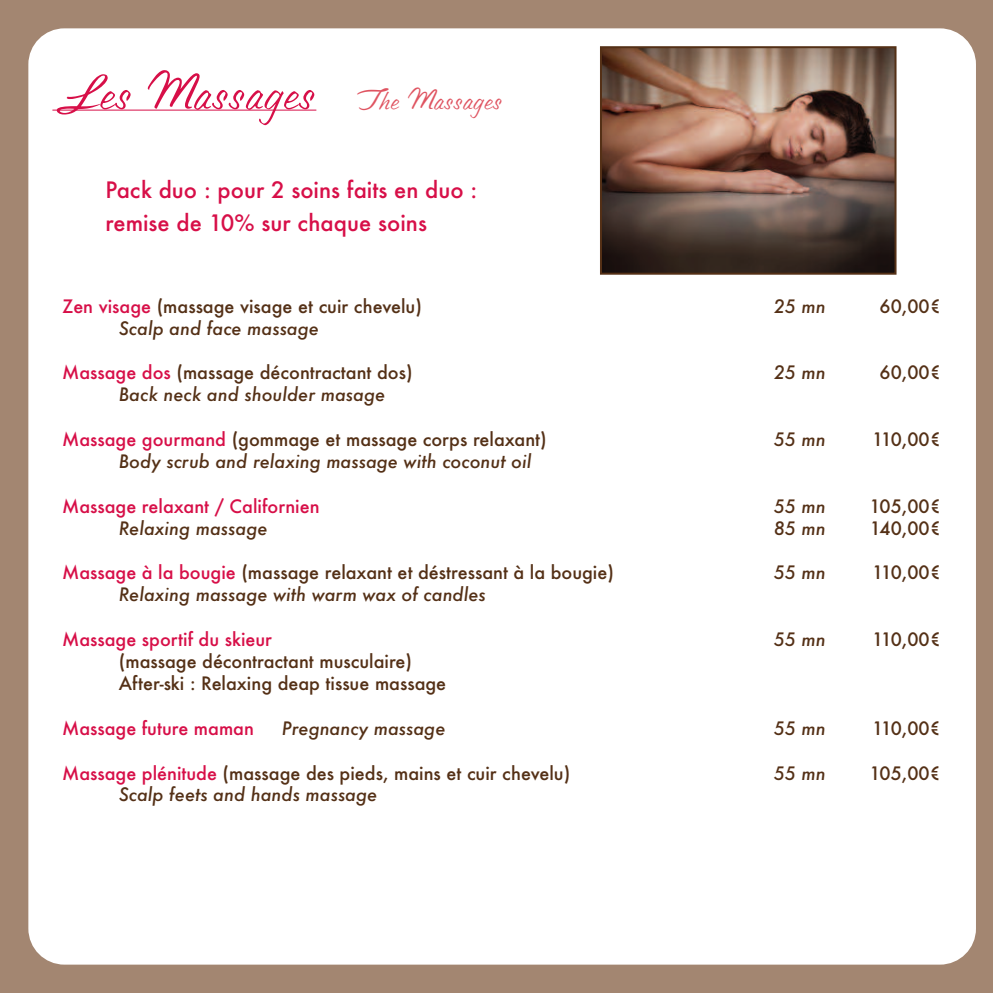
<style>
.page{position:relative;width:993px;height:993px;background:#fff}
.page>*{position:absolute;margin:0;border:0;box-sizing:border-box;transform-origin:0 0}
.t1{font:50px "OPTI Lester";color:#d70f48}
.t2{font:500 22px/33.4px "Futura";color:#d70f48}
.t3{font:500 18px/22px "Futura";color:#543016}
.t4{font:italic 500 18px "Futura";color:#543016}
.t5{font:500 18px "Futura";color:#d70f48}
.s1{font-size:28px;color:#df5461}
.s2{color:#d70f48}
</style>
<div class="page">
<div style="left:0;top:0;width:992px;height:992px;background:#a38671"></div>
<div style="left:28px;top:28px;width:947px;height:936px;background:#fff;border-radius:36px"></div>
<hr style="left:52px;top:110px;width:264px;height:1px;background:#d70f48">
<img style="left:602px;top:49px;width:291px;height:222px">
<div style="left:599px;top:46px;width:297px;height:228px;border:2px solid #543016"></div>
<h1 class="t1" style="left:52px;top:62px;width:451px">Les Massages <span class="s1">The Massages</span></h1>
<p class="t2" style="left:105px;top:174px;width:373px">Pack duo : pour 2 soins faits en duo : remise de 10% sur chaque soins</p>
<p class="t3" style="left:62px;top:295px;width:361px"><span class="s2">Zen visage</span> (massage visage et cuir chevelu)</p>
<p class="t4" style="left:773px;top:295px;width:53px">25 mn</p>
<p class="t3" style="left:879px;top:295px;width:63px">60,00€</p>
<p class="t4" style="left:119px;top:317px;width:202px">Scalp and face massage</p>
<p class="t3" style="left:62px;top:362px;width:352px"><span class="s2">Massage dos</span> (massage décontractant dos)</p>
<p class="t4" style="left:773px;top:362px;width:53px">25 mn</p>
<p class="t3" style="left:879px;top:362px;width:63px">60,00€</p>
<p class="t4" style="left:119px;top:384px;width:268px">Back neck and shoulder masage</p>
<p class="t3" style="left:62px;top:428px;width:486px"><span class="s2">Massage gourmand</span> (gommage et massage corps relaxant)</p>
<p class="t4" style="left:773px;top:429px;width:53px">55 mn</p>
<p class="t3" style="left:871px;top:428px;width:70px">110,00€</p>
<p class="t4" style="left:119px;top:451px;width:414px">Body scrub and relaxing massage with coconut oil</p>
<p class="t5" style="left:62px;top:496px;width:259px">Massage relaxant / Californien</p>
<p class="t4" style="left:773px;top:496px;width:53px">55 mn</p>
<p class="t3" style="left:869px;top:495px;width:73px">105,00€</p>
<p class="t4" style="left:119px;top:518px;width:150px">Relaxing massage</p>
<p class="t4" style="left:773px;top:518px;width:53px">85 mn</p>
<p class="t3" style="left:869px;top:517px;width:72px">140,00€</p>
<p class="t3" style="left:62px;top:562px;width:553px"><span class="s2">Massage à la bougie</span> (massage relaxant et déstressant à la bougie)</p>
<p class="t4" style="left:773px;top:562px;width:53px">55 mn</p>
<p class="t3" style="left:871px;top:562px;width:70px">110,00€</p>
<p class="t4" style="left:119px;top:584px;width:368px">Relaxing massage with warm wax of candles</p>
<p class="t5" style="left:62px;top:629px;width:211px">Massage sportif du skieur</p>
<p class="t4" style="left:773px;top:629px;width:53px">55 mn</p>
<p class="t3" style="left:871px;top:628px;width:70px">110,00€</p>
<p class="t3" style="left:119px;top:650px;width:329px">(massage décontractant musculaire)<br>After-ski : Relaxing deap tissue massage</p>
<p class="t5" style="left:62px;top:718px;width:193px">Massage future maman</p>
<p class="t4" style="left:282px;top:718px;width:165px">Pregnancy massage</p>
<p class="t4" style="left:773px;top:718px;width:53px">55 mn</p>
<p class="t3" style="left:871px;top:717px;width:70px">110,00€</p>
<p class="t3" style="left:62px;top:762px;width:509px"><span class="s2">Massage plénitude</span> (massage des pieds, mains et cuir chevelu)</p>
<p class="t4" style="left:773px;top:762px;width:53px">55 mn</p>
<p class="t3" style="left:869px;top:762px;width:73px">105,00€</p>
<p class="t4" style="left:119px;top:784px;width:260px">Scalp feets and hands massage</p>
</div>
